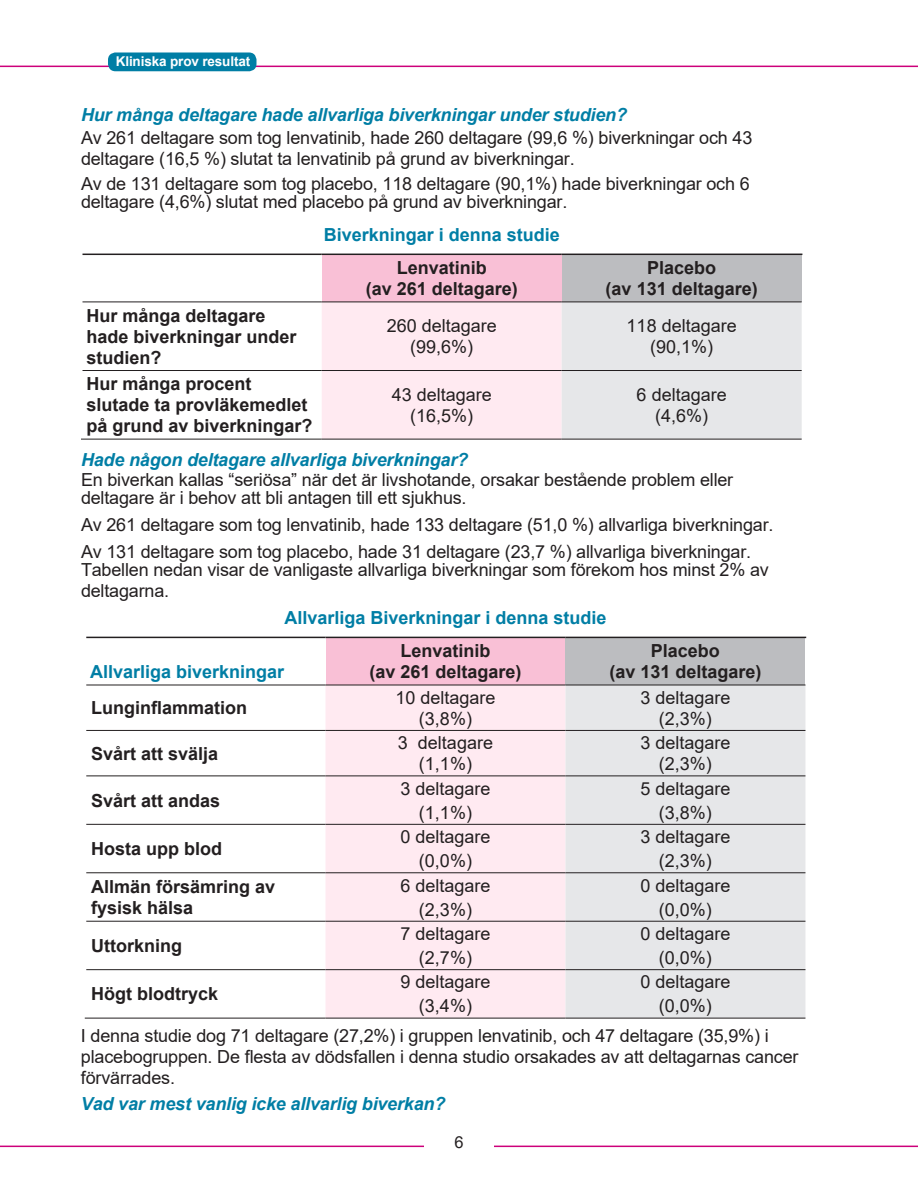
<style>
.page{position:relative;width:918px;height:1188px;background:#fff}
.page>*{position:absolute;margin:0;border:0;box-sizing:border-box;transform-origin:0 0}
.RM_Body_Copy{font:18px/21px "Arial";letter-spacing:-.01em;color:#231f20}
.TABLE_BODY_copy{font:18px/24px "Arial";color:#231f20;text-align:center}
.TABLE_ROW_Heads{font:700 18px/21px "Arial";color:#231f20}
.Light_Blue_Italic_Qu{font:italic 700 18px "Arial";letter-spacing:-.01em;color:#007ea5}
.TABLE_COL_Heads{font:700 18px/21px "Arial";color:#231f20;text-align:center}
.TABLE_-_Title{font:700 18px "Arial";color:#007ea5}
.TABLE_Name_Dk_Blue{font:700 18px "Arial";color:#007ea5}
.t1{font:16.5px "Arial";color:#231f20}
.t2{font:700 13.5px "Arial";letter-spacing:-.01em;color:#fff}
</style>
<div class="page">
<hr style="left:0;top:66px;width:918px;height:1px;background:#cd007a">
<div style="left:108px;top:52px;width:148px;height:19px;background:#007ea5;border-radius:8px"></div>
<hr style="left:0;top:1146px;width:918px;height:1px;background:#cd007a">
<div style="left:424px;top:1136px;width:70px;height:50px;background:#fff"></div>
<svg style="left:82px;top:253px;width:719px;height:186px"></svg>
<div style="left:322px;top:254px;width:240px;height:48px;background:#f9c0d6"></div>
<div style="left:562px;top:254px;width:240px;height:48px;background:#bcbdc0"></div>
<svg style="left:322px;top:303px;width:480px;height:136px"></svg>
<hr style="left:82px;top:254px;width:240px;height:1px;background:#231f20">
<hr style="left:322px;top:254px;width:240px;height:1px;background:#231f20">
<hr style="left:562px;top:254px;width:240px;height:1px;background:#231f20">
<hr style="left:82px;top:302px;width:240px;height:1px;background:#231f20">
<hr style="left:322px;top:302px;width:240px;height:1px;background:#231f20">
<hr style="left:562px;top:302px;width:240px;height:1px;background:#231f20">
<hr style="left:82px;top:370px;width:240px;height:1px;background:#231f20">
<hr style="left:322px;top:370px;width:240px;height:1px;background:#231f20">
<hr style="left:562px;top:370px;width:240px;height:1px;background:#231f20">
<hr style="left:81px;top:439px;width:241px;height:1px;background:#231f20">
<hr style="left:322px;top:439px;width:240px;height:1px;background:#231f20">
<hr style="left:562px;top:439px;width:240px;height:1px;background:#231f20">
<svg style="left:86px;top:636px;width:719px;height:382px"></svg>
<div style="left:326px;top:637px;width:239px;height:48px;background:#f9c0d6"></div>
<div style="left:565px;top:637px;width:240px;height:48px;background:#bcbdc0"></div>
<div style="left:326px;top:686px;width:239px;height:332px;background:#ffeaf1"></div>
<div style="left:565px;top:686px;width:240px;height:332px;background:#e6e7e9"></div>
<hr style="left:86px;top:637px;width:240px;height:1px;background:#231f20">
<hr style="left:326px;top:637px;width:239px;height:1px;background:#231f20">
<hr style="left:565px;top:637px;width:241px;height:1px;background:#231f20">
<hr style="left:86px;top:685px;width:240px;height:1px;background:#231f20">
<hr style="left:326px;top:685px;width:239px;height:1px;background:#231f20">
<hr style="left:565px;top:685px;width:240px;height:1px;background:#231f20">
<hr style="left:86px;top:730px;width:240px;height:1px;background:#231f20">
<hr style="left:326px;top:730px;width:239px;height:1px;background:#231f20">
<hr style="left:565px;top:730px;width:240px;height:1px;background:#231f20">
<hr style="left:86px;top:776px;width:240px;height:1px;background:#231f20">
<hr style="left:326px;top:776px;width:239px;height:1px;background:#231f20">
<hr style="left:565px;top:776px;width:240px;height:1px;background:#231f20">
<hr style="left:86px;top:824px;width:240px;height:1px;background:#231f20">
<hr style="left:326px;top:824px;width:239px;height:1px;background:#231f20">
<hr style="left:565px;top:824px;width:240px;height:1px;background:#231f20">
<hr style="left:86px;top:872px;width:240px;height:1px;background:#231f20">
<hr style="left:326px;top:872px;width:239px;height:1px;background:#231f20">
<hr style="left:565px;top:872px;width:240px;height:1px;background:#231f20">
<hr style="left:86px;top:921px;width:240px;height:1px;background:#231f20">
<hr style="left:326px;top:921px;width:239px;height:1px;background:#231f20">
<hr style="left:565px;top:921px;width:240px;height:1px;background:#231f20">
<hr style="left:86px;top:969px;width:240px;height:1px;background:#231f20">
<hr style="left:326px;top:969px;width:239px;height:1px;background:#231f20">
<hr style="left:565px;top:969px;width:240px;height:1px;background:#231f20">
<hr style="left:85px;top:1018px;width:241px;height:1px;background:#231f20">
<hr style="left:326px;top:1018px;width:239px;height:1px;background:#231f20">
<hr style="left:565px;top:1018px;width:240px;height:1px;background:#231f20">
<p class="t2" style="left:116px;top:52px;width:136px">Kliniska prov resultat</p>
<p class="Light_Blue_Italic_Qu" style="left:81px;top:103px;width:548px">Hur många deltagare hade allvarliga biverkningar under studien?</p>
<p class="RM_Body_Copy" style="left:81px;top:128px;width:673px">Av 261 deltagare som tog lenvatinib, hade 260 deltagare (99,6 %) biverkningar och 43 deltagare (16,5 %) slutat ta lenvatinib på grund av biverkningar.</p>
<p class="RM_Body_Copy" style="left:81px;top:175px;width:670px;line-height:18px">Av de 131 deltagare som tog placebo, 118 deltagare (90,1%) hade biverkningar och 6 deltagare (4,6%) slutat med placebo på grund av biverkningar.</p>
<p class="TABLE_-_Title" style="left:324px;top:222px;width:238px">Biverkningar i denna studie</p>
<p class="TABLE_COL_Heads" style="left:366px;top:258px;width:154px">Lenvatinib<br>(av 261 deltagare)</p>
<p class="TABLE_COL_Heads" style="left:606px;top:258px;width:154px">Placebo<br>(av 131 deltagare)</p>
<p class="TABLE_ROW_Heads" style="left:86px;top:305px;width:212px">Hur många deltagare hade biverkningar under studien?</p>
<p class="TABLE_BODY_copy" style="left:387px;top:315px;width:112px;line-height:21px">260 deltagare (99,6%)</p>
<p class="TABLE_BODY_copy" style="left:627px;top:315px;width:112px;line-height:21px">118 deltagare (90,1%)</p>
<p class="TABLE_ROW_Heads" style="left:86px;top:374px;width:228px">Hur många procent slutade ta provläkemedlet på grund av biverkningar?</p>
<p class="TABLE_BODY_copy" style="left:392px;top:384px;width:102px;line-height:21px">43 deltagare (16,5%)</p>
<p class="TABLE_BODY_copy" style="left:637px;top:384px;width:92px;line-height:21px">6 deltagare (4,6%)</p>
<p class="Light_Blue_Italic_Qu" style="left:81px;top:448px;width:389px">Hade någon deltagare allvarliga biverkningar?</p>
<p class="RM_Body_Copy" style="left:81px;top:471px;width:654px;line-height:18px">En biverkan kallas “seriösa” när det är livshotande, orsakar bestående problem eller deltagare är i behov att bli antagen till ett sjukhus.</p>
<p class="RM_Body_Copy" style="left:81px;top:514px;width:694px">Av 261 deltagare som tog lenvatinib, hade 133 deltagare (51,0 %) allvarliga biverkningar.</p>
<p class="RM_Body_Copy" style="left:81px;top:543px;width:689px;line-height:18px">Av 131 deltagare som tog placebo, hade 31 deltagare (23,7 %) allvarliga biverkningar.<br>Tabellen nedan visar de vanligaste allvarliga biverkningar som förekom hos minst 2% av</p>
<p class="RM_Body_Copy" style="left:81px;top:580px;width:90px">deltagarna.</p>
<p class="TABLE_-_Title" style="left:284px;top:605px;width:324px">Allvarliga Biverkningar i denna studie</p>
<p class="TABLE_Name_Dk_Blue" style="left:90px;top:659px;width:196px">Allvarliga biverkningar</p>
<p class="TABLE_COL_Heads" style="left:369px;top:641px;width:154px">Lenvatinib<br>(av 261 deltagare)</p>
<p class="TABLE_COL_Heads" style="left:609px;top:641px;width:154px">Placebo<br>(av 131 deltagare)</p>
<p class="TABLE_ROW_Heads" style="left:91px;top:698px;width:158px">Lunginflammation</p>
<p class="TABLE_BODY_copy" style="left:395px;top:687px;width:102px;line-height:21px">10 deltagare (3,8%)</p>
<p class="TABLE_BODY_copy" style="left:640px;top:687px;width:92px;line-height:21px">3 deltagare (2,3%)</p>
<p class="TABLE_ROW_Heads" style="left:91px;top:743px;width:129px">Svårt att svälja</p>
<p class="TABLE_BODY_copy" style="left:398px;top:732px;width:97px;line-height:21px">3 deltagare (1,1%)</p>
<p class="TABLE_BODY_copy" style="left:640px;top:732px;width:92px;line-height:21px">3 deltagare (2,3%)</p>
<p class="TABLE_ROW_Heads" style="left:91px;top:790px;width:131px">Svårt att andas</p>
<p class="TABLE_BODY_copy" style="left:400px;top:776px;width:92px">3 deltagare (1,1%)</p>
<p class="TABLE_BODY_copy" style="left:640px;top:776px;width:92px">5 deltagare (3,8%)</p>
<p class="TABLE_ROW_Heads" style="left:91px;top:838px;width:133px">Hosta upp blod</p>
<p class="TABLE_BODY_copy" style="left:400px;top:825px;width:92px">0 deltagare (0,0%)</p>
<p class="TABLE_BODY_copy" style="left:640px;top:825px;width:92px">3 deltagare (2,3%)</p>
<p class="TABLE_ROW_Heads" style="left:91px;top:876px;width:186px">Allmän försämring av fysisk hälsa</p>
<p class="TABLE_BODY_copy" style="left:400px;top:873px;width:92px">6 deltagare (2,3%)</p>
<p class="TABLE_BODY_copy" style="left:640px;top:873px;width:92px">0 deltagare (0,0%)</p>
<p class="TABLE_ROW_Heads" style="left:91px;top:935px;width:92px">Uttorkning</p>
<p class="TABLE_BODY_copy" style="left:400px;top:922px;width:92px">7 deltagare (2,7%)</p>
<p class="TABLE_BODY_copy" style="left:640px;top:922px;width:92px">0 deltagare (0,0%)</p>
<p class="TABLE_ROW_Heads" style="left:91px;top:984px;width:129px">Högt blodtryck</p>
<p class="TABLE_BODY_copy" style="left:400px;top:970px;width:92px">9 deltagare (3,4%)</p>
<p class="TABLE_BODY_copy" style="left:640px;top:970px;width:92px">0 deltagare (0,0%)</p>
<p class="RM_Body_Copy" style="left:81px;top:1025px;width:719px">I denna studie dog 71 deltagare (27,2%) i gruppen lenvatinib, och 47 deltagare (35,9%) i placebogruppen. De flesta av dödsfallen i denna studio orsakades av att deltagarnas cancer förvärrades.</p>
<p class="Light_Blue_Italic_Qu" style="left:81px;top:1092px;width:366px">Vad var mest vanlig icke allvarlig biverkan?</p>
<p class="t1" style="left:454px;top:1131px;width:11px">6</p>
</div>
